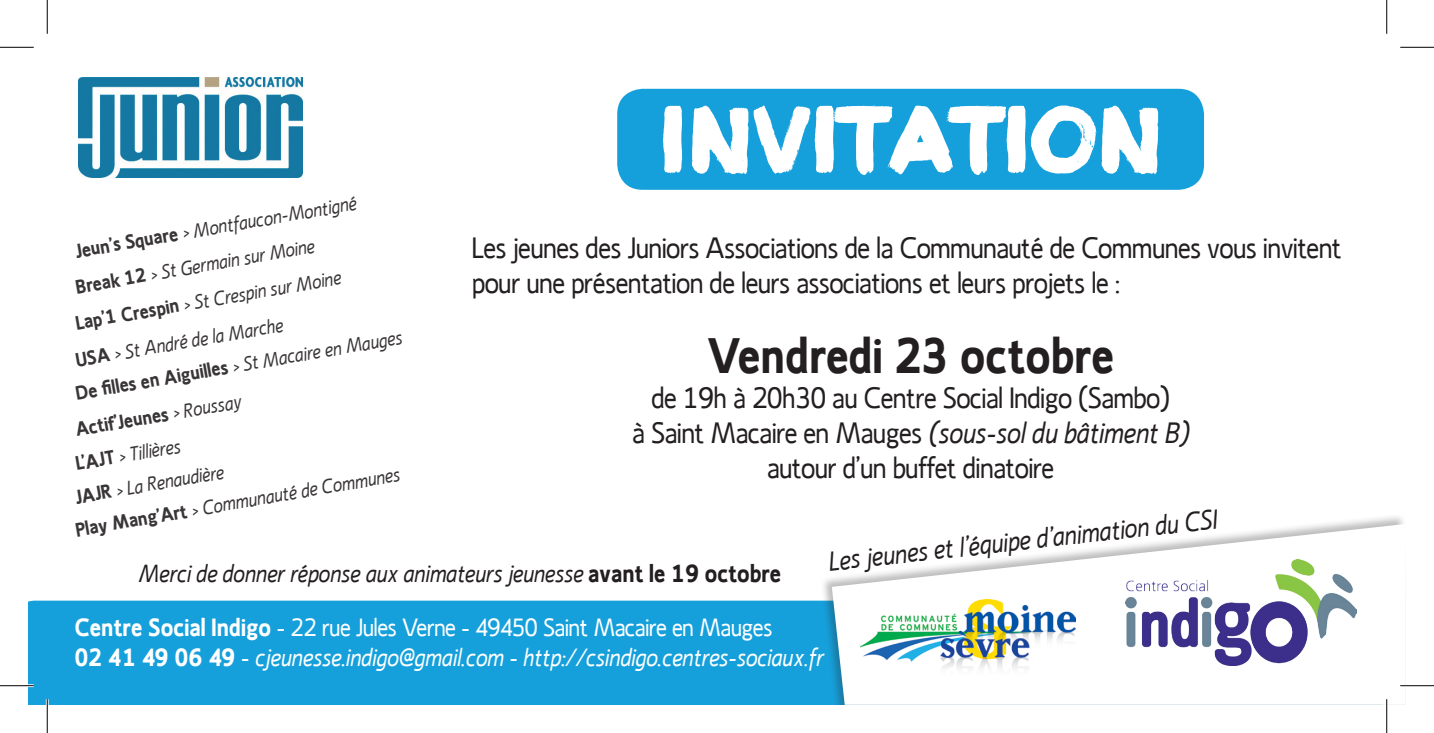
<style>
.page{position:relative;width:1434px;height:733px;background:#fff}
.page>*{position:absolute;margin:0;border:0;box-sizing:border-box;transform-origin:0 0}
.t1{font:96.3px "Plakkaat";color:#fff}
.t2{font:700 49.5px "Ligurino";color:#231f20}
.t3{font:29.25px/35.1px "Ligurino";color:#231f20}
.t4{font:italic 27px "Ligurino";color:#231f20}
.t5{font:italic 24.75px/29.7px "Ligurino";color:#fff}
.t6{font:italic 24.53px "Ligurino";color:#231f20}
.t7{font:italic 19.57px/32.9px "Ligurino";color:#231f20}
.t8{font:700 19.57px/35.8px "Ligurino";color:#231f20}
.s1{font-weight:700;font-style:normal}
.s2{font-style:italic}
.s3{font-weight:400;font-style:italic}
.s4{font-style:normal}
</style>
<div class="page">
<div style="left:28px;top:600px;width:793px;height:104px;background:#16a0db"></div>
<div style="left:617px;top:89px;width:587px;height:101px;background:#16a0db;border-radius:26px"></div>
<img style="left:78px;top:77px;width:224px;height:100px">
<div style="left:821px;top:513px;width:585px;height:191px;background:#231f20;opacity:.3"></div>
<svg style="left:832px;top:524px;width:574px;height:180px"></svg>
<img style="left:1126px;top:559px;width:231px;height:105px">
<img style="left:860px;top:599px;width:215px;height:83px">
<hr style="left:0;top:684px;width:34px;height:2px;background:#fff">
<hr style="left:1400px;top:684px;width:34px;height:2px;background:#fff">
<hr style="left:46px;top:699px;width:3px;height:33px;background:#fff">
<hr style="left:1385px;top:699px;width:3px;height:33px;background:#fff">
<hr style="left:0;top:47px;width:34px;height:1px;background:#000">
<hr style="left:1400px;top:47px;width:34px;height:1px;background:#000">
<hr style="left:0;top:685px;width:34px;height:1px;background:#000">
<hr style="left:1400px;top:685px;width:34px;height:1px;background:#000">
<hr style="left:47px;top:0;width:1px;height:34px;background:#000">
<hr style="left:47px;top:699px;width:1px;height:33px;background:#000">
<hr style="left:1386px;top:0;width:1px;height:34px;background:#000">
<hr style="left:1386px;top:699px;width:1px;height:33px;background:#000">
<h1 class="t1" style="left:658px;top:79px;width:506px">INVITATION</h1>
<p class="t7" style="left:73px;top:235px;width:286px;rotate:-10deg"><span class="s1">Jeun’s Square</span> &gt; Montfaucon-Montigné</p>
<p class="t3" style="left:472px;top:230px;width:871px">Les jeunes des Juniors Associations de la Communauté de Communes vous invitent pour une présentation de leurs associations et leurs projets le :</p>
<h2 class="t2" style="left:707px;top:326px;width:408px">Vendredi 23 octobre</h2>
<p class="t3" style="left:632px;top:380px;width:558px;text-align:center">de 19h à 20h30 au Centre Social Indigo (Sambo)<br>à Saint Macaire en Mauges <span class="s2">(sous-sol du bâtiment B) </span>autour d’un buffet dinatoire</p>
<p class="t7" style="left:73px;top:271px;width:243px;rotate:-10deg"><span class="s1">Break 12</span> &gt; St Germain sur Moine</p>
<p class="t7" style="left:73px;top:307px;width:270px;rotate:-10deg"><span class="s1">Lap’1 Crespin</span> &gt; St Crespin sur Moine</p>
<p class="t7" style="left:73px;top:344px;width:211px;rotate:-10deg"><span class="s1">USA</span> &gt; St André de la Marche</p>
<p class="t8" style="left:66px;top:376px;width:339px;text-indent:6px;rotate:-10deg">De fi lles en Aiguilles <span class="s3">&gt; St Macaire en Mauges<br></span>Actif’Jeunes <span class="s3">&gt; Roussay</span></p>
<p class="t7" style="left:61px;top:449px;width:330px;text-indent:11px;rotate:-10deg"><span class="s1">L’AJT</span> &gt; Tillières<br><span class="s1">JAJR</span> &gt; La Renaudière<br><span class="s1">Play Mang’Art</span> &gt; Communauté de Communes</p>
<p class="t4" style="left:826px;top:545px;width:392px;rotate:-6deg">Les jeunes et l’équipe d’animation du CSI</p>
<p class="t6" style="left:138px;top:559px;width:644px">Merci de donner réponse aux animateurs jeunesse <span class="s1">avant le 19 octobre</span></p>
<p class="t5" style="left:74px;top:612px;width:750px"><span class="s1">Centre Social Indigo</span> <span class="s4">- 22 rue Jules Verne - 49450 Saint Macaire en Mauges<br></span><span class="s1">02 41 49 06 49</span> <span class="s4">-</span> cjeunesse.indigo@gmail.com - http://csindigo.centres-sociaux.fr</p>
</div>
